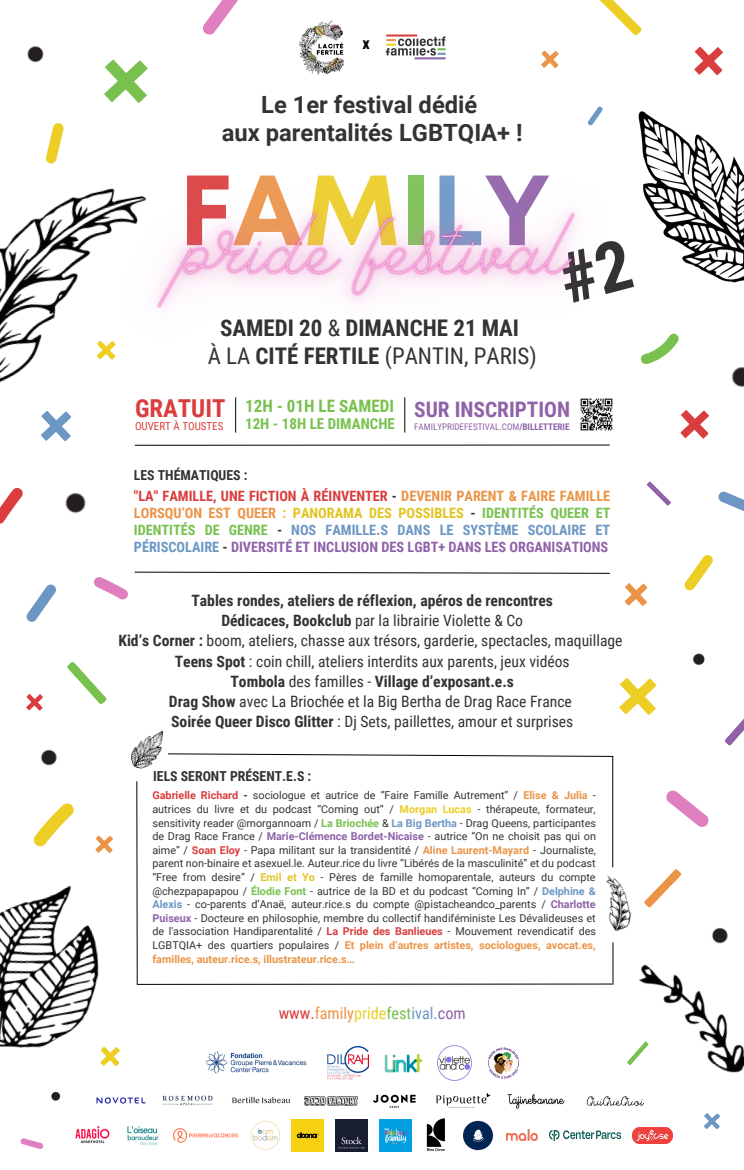
<style>
.page{position:relative;width:744px;height:1170px;background:#fff}
.page>*{position:absolute;margin:0;border:0;box-sizing:border-box;transform-origin:0 0}
.t1{font:700 99.38px "Mont";color:#d93d3d}
.t2{font:700 24.69px "Roboto Condensed";color:#d93d3d}
.t3{font:700 23.75px/28.1px "Roboto";color:#333;text-align:center}
.t4{font:700 22.94px/27.3px "Roboto Condensed";color:#333;text-align:center}
.t5{font:700 21.31px "Roboto Condensed";color:#8f62a9}
.t6{font:700 17.06px "Roboto Condensed";color:#78c14f}
.t7{font:16.25px "Roboto Condensed";color:#eb9448}
.t8{font:700 16.25px "Roboto Condensed";color:#000}
.t9{font:15.62px/20.2px "Roboto Condensed";color:#333;text-align:center}
.t10{font:700 15px "Roboto Condensed";color:#78c14f}
.t11{font:700 14.25px/16.9px "Roboto Condensed";color:#8f62a9;text-align:justify}
.t12{font:700 13.75px "Roboto Condensed";color:#333}
.t13{font:11px "Roboto Condensed";color:#d93d3d}
.t14{font:10.81px/13.6px "Roboto";color:#333;text-align:justify}
.t15{font:9.12px "Roboto Condensed";color:#8f62a9}
.s1{color:#eb9448}
.s2{color:#ecce25}
.s3{color:#78c14f}
.s4{color:#6c97c4}
.s5{color:#8f62a9}
.s6{font-weight:400}
.s7{font-weight:700}
.s8{color:#d93d3d}
.s9{color:#333}
.s10{color:#e1c422}
.s11{font-weight:700;color:#d93d3d}
.s12{font-weight:700;color:#eb9448}
.s13{font-weight:700;color:#ecce25}
.s14{font-weight:700;color:#78c14f}
.s15{font-weight:700;color:#6c97c4}
.s16{font-weight:700;color:#8f62a9}
.s17{font-weight:700;color:#e1c422}
</style>
<div class="page">
<img style="left:0;top:197px;width:72px;height:186px">
<img style="left:0;top:886px;width:99px;height:214px">
<img style="left:638px;top:111px;width:106px;height:172px">
<img style="left:603px;top:964px;width:141px;height:109px">
<img style="left:731px;top:367px;width:13px;height:21px">
<img style="left:692px;top:653px;width:13px;height:13px">
<img style="left:50px;top:1088px;width:12px;height:13px">
<img style="left:27px;top:46px;width:17px;height:17px">
<svg style="left:0;top:487px;width:23px;height:37px"></svg>
<svg style="left:659px;top:333px;width:20px;height:26px"></svg>
<svg style="left:46px;top:123px;width:18px;height:41px"></svg>
<svg style="left:684px;top:555px;width:29px;height:36px"></svg>
<svg style="left:104px;top:59px;width:44px;height:44px"></svg>
<svg style="left:694px;top:46px;width:29px;height:29px"></svg>
<svg style="left:680px;top:410px;width:29px;height:29px"></svg>
<svg style="left:26px;top:694px;width:17px;height:16px"></svg>
<svg style="left:41px;top:411px;width:30px;height:30px"></svg>
<svg style="left:704px;top:1113px;width:16px;height:16px"></svg>
<svg style="left:724px;top:719px;width:20px;height:27px"></svg>
<svg style="left:600px;top:0;width:42px;height:36px"></svg>
<img style="left:298px;top:20px;width:46px;height:55px">
<img style="left:385px;top:34px;width:61px;height:26px">
<img style="left:65px;top:493px;width:21px;height:21px">
<svg style="left:646px;top:481px;width:25px;height:25px"></svg>
<svg style="left:624px;top:583px;width:24px;height:23px"></svg>
<svg style="left:541px;top:50px;width:18px;height:18px"></svg>
<svg style="left:619px;top:678px;width:38px;height:37px"></svg>
<svg style="left:100px;top:1046px;width:20px;height:20px"></svg>
<svg style="left:33px;top:803px;width:80px;height:50px"></svg>
<svg style="left:26px;top:584px;width:30px;height:38px"></svg>
<svg style="left:588px;top:106px;width:15px;height:20px"></svg>
<svg style="left:67px;top:662px;width:40px;height:43px"></svg>
<svg style="left:626px;top:1040px;width:23px;height:25px"></svg>
<img style="left:712px;top:927px;width:16px;height:17px">
<img style="left:41px;top:749px;width:16px;height:17px">
<svg style="left:666px;top:790px;width:43px;height:37px"></svg>
<svg style="left:20px;top:1138px;width:24px;height:11px"></svg>
<svg style="left:203px;top:0;width:35px;height:35px"></svg>
<svg style="left:654px;top:869px;width:28px;height:34px"></svg>
<svg style="left:718px;top:491px;width:26px;height:20px"></svg>
<img style="left:232px;top:1096px;width:58px;height:8px">
<img style="left:586px;top:1096px;width:58px;height:10px">
<img style="left:507px;top:1094px;width:58px;height:14px">
<img style="left:305px;top:1096px;width:52px;height:8px">
<img style="left:436px;top:1093px;width:55px;height:15px">
<img style="left:162px;top:1095px;width:51px;height:11px">
<img style="left:373px;top:1094px;width:43px;height:14px">
<img style="left:97px;top:1096px;width:49px;height:7px">
<svg style="left:94px;top:571px;width:516px;height:29px"></svg>
<svg style="left:135px;top:444px;width:475px;height:1px"></svg>
<hr style="left:235px;top:397px;width:1px;height:35px;background:#000">
<hr style="left:405px;top:397px;width:1px;height:35px;background:#000">
<img style="left:580px;top:398px;width:33px;height:33px">
<img style="left:72px;top:127px;width:587px;height:237px">
<svg style="left:168px;top:753px;width:445px;height:3px"></svg>
<hr style="left:612px;top:756px;width:1px;height:110px;background:#000">
<svg style="left:136px;top:781px;width:477px;height:203px"></svg>
<img style="left:578px;top:867px;width:76px;height:75px">
<img style="left:131px;top:730px;width:32px;height:39px">
<hr style="left:613px;top:942px;width:1px;height:42px;background:#000">
<img style="left:438px;top:1045px;width:34px;height:34px">
<img style="left:205px;top:1051px;width:102px;height:23px">
<img style="left:488px;top:1047px;width:31px;height:32px">
<img style="left:328px;top:1046px;width:40px;height:32px">
<img style="left:384px;top:1054px;width:39px;height:17px">
<img style="left:633px;top:1127px;width:40px;height:15px">
<img style="left:507px;top:1129px;width:31px;height:11px">
<img style="left:127px;top:1126px;width:32px;height:20px">
<img style="left:379px;top:1119px;width:32px;height:31px">
<img style="left:336px;top:1119px;width:31px;height:31px">
<img style="left:462px;top:1120px;width:32px;height:31px">
<img style="left:250px;top:1120px;width:30px;height:30px">
<img style="left:550px;top:1130px;width:71px;height:9px">
<img style="left:174px;top:1128px;width:63px;height:15px">
<img style="left:75px;top:1126px;width:35px;height:18px">
<img style="left:292px;top:1119px;width:31px;height:31px">
<img style="left:426px;top:1118px;width:19px;height:33px">
<svg style="left:557px;top:237px;width:77px;height:66px"></svg>
<h3 class="t8" style="left:362px;top:34px;width:9px">x</h3>
<h3 class="t3" style="left:222px;top:90px;width:302px">Le 1er festival dédié<br>aux parentalités LGBTQIA+ !</h3>
<h1 class="t1" style="left:179px;top:173px;width:373px">F<span class="s1">A</span><span class="s2">M</span><span class="s3">I</span><span class="s4">L</span><span class="s5">Y</span></h1>
<h3 class="t4" style="left:208px;top:315px;width:331px">SAMEDI 20 <span class="s6">&amp;</span> DIMANCHE 21 MAI<br><span class="s6">À LA</span> CITÉ FERTILE <span class="s6">(PANTIN, PARIS)</span></h3>
<h2 class="t2" style="left:135px;top:394px;width:92px">GRATUIT</h2>
<p class="t13" style="left:135px;top:420px;width:90px">OUVERT À TOUSTES</p>
<h3 class="t6" style="left:245px;top:396px;width:150px">12H - 01H LE SAMEDI</h3>
<h3 class="t10" style="left:245px;top:414px;width:151px">12H - 18H LE DIMANCHE</h3>
<p class="t12" style="left:134px;top:467px;width:115px">LES THÉMATIQUES :</p>
<h3 class="t5" style="left:414px;top:397px;width:157px">SUR INSCRIPTION</h3>
<p class="t15" style="left:414px;top:421px;width:157px">FAMILYPRIDEFESTIVAL.COM<span class="s7">/BILLETTERIE</span></p>
<p class="t11" style="left:134px;top:487px;width:478px"><span class="s8">"LA" FAMILLE, UNE FICTION À RÉINVENTER</span> <span class="s9">-</span> <span class="s1">DEVENIR PARENT &amp; FAIRE FAMILLE LORSQU’ON EST QUEER</span> <span class="s10">: PANORAMA DES POSSIBLES</span> <span class="s9">-</span> <span class="s3">IDENTITÉS QUEER ET IDENTITÉS DE GENRE</span> <span class="s9">-</span> <span class="s4">NOS FAMILLE.S DANS LE SYSTÈME SCOLAIRE ET PÉRISCOLAIRE</span> <span class="s9">-</span> DIVERSITÉ ET INCLUSION DES LGBT+ DANS LES ORGANISATIONS</p>
<p class="t9" style="left:118px;top:590px;width:506px"><span class="s7">Tables rondes, ateliers de réflexion, apéros de rencontres<br>Dédicaces, Bookclub</span> par la librairie Violette &amp; Co<br><span class="s7">Kid’s Corner :</span> boom, ateliers, chasse aux trésors, garderie, spectacles, maquillage <span class="s7">Teens Spot</span> : coin chill, ateliers interdits aux parents, jeux vidéos<br><span class="s7">Tombola</span> des familles - <span class="s7">Village d’exposant.e.s<br>Drag Show</span> avec La Briochée et la Big Bertha de Drag Race France<br><span class="s7">Soirée Queer Disco Glitter</span> : Dj Sets, paillettes, amour et surprises</p>
<p class="t12" style="left:153px;top:768px;width:160px">IELS SERONT PRÉSENT.E.S :</p>
<p class="t14" style="left:152px;top:788px;width:445px"><span class="s11">Gabrielle Richard</span> <span class="s7">-</span> sociologue et autrice de “Faire Famille Autrement” / <span class="s12">Elise &amp; Julia</span> - autrices du livre et du podcast “Coming out” / <span class="s13">Morgan Lucas</span> - thérapeute, formateur, sensitivity reader @morgannoam / <span class="s14">La Briochée</span> &amp; <span class="s15">La Big Bertha</span> - Drag Queens, participantes de Drag Race France / <span class="s16">Marie-Clémence Bordet-Nicaise</span> - autrice “On ne choisit pas qui on aime” / <span class="s11">Soan Eloy</span> - Papa militant sur la transidentité / <span class="s12">Aline Laurent-Mayard</span> - Journaliste, parent non-binaire et asexuel.le. Auteur.rice du livre “Libérés de la masculinité” et du podcast “Free from desire” / <span class="s17">Emil et Yo</span> - Pères de famille homoparentale, auteurs du compte @chezpapapapou / <span class="s14">Élodie Font</span> - autrice de la BD et du podcast “Coming In” / <span class="s15">Delphine &amp; Alexis</span> - co-parents d’Anaë, auteur.rice.s du compte @pistacheandco_parents / <span class="s16">Charlotte Puiseux</span> - Docteure en philosophie, membre du collectif handiféministe Les Dévalideuses et de l'association Handiparentalité / <span class="s11">La Pride des Banlieues</span> - Mouvement revendicatif des LGBTQIA+ des quartiers populaires / <span class="s12">Et plein d’autres artistes, sociologues, avocat.es, familles, auteur.rice.s, illustrateur.rice.s…</span></p>
<h3 class="t7" style="left:279px;top:1003px;width:188px"><span class="s8">www.</span>family<span class="s2">pride</span><span class="s3">fest</span><span class="s4">ival.</span><span class="s5">com</span></h3>
</div>
